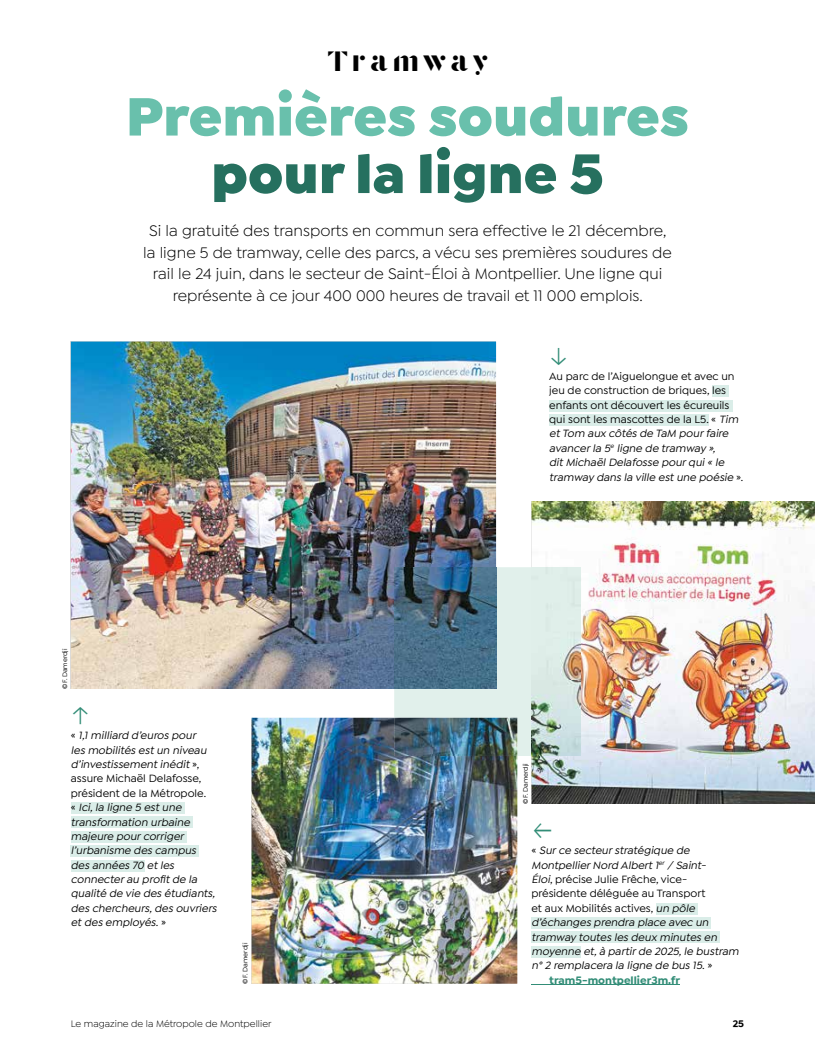
<style>
.page{position:relative;width:815px;height:1063px;background:#fff}
.page>*{position:absolute;margin:0;border:0;box-sizing:border-box;transform-origin:0 0}
.t1{font:900 57.5px "Isidora Sans";color:#69c0ac}
.t2{font:900 57.5px "Isidora Sans";color:#26705f}
.t3{font:32.5px "Stanley";letter-spacing:.15em;color:#000}
.t4{font:16.25px/21.6px "Isidora Sans";color:#000;text-align:center}
.t5{font:italic 500 11.25px/14.4px "Isidora Sans";color:#000}
.t6{font:500 11.25px/14.4px "Isidora Sans";color:#000}
.t7{font:700 11.25px "Isidora Sans";color:#328d77}
.t8{font:10px "Isidora Sans";color:#000}
.t9{font:700 10px "Isidora Sans";color:#000}
.t10{font:500 6.88px "Isidora Sans";color:#000}
.s1{font-style:normal}
.s2{font-style:italic}
</style>
<div class="page">
<img style="left:71px;top:342px;width:425px;height:347px">
<img style="left:531px;top:501px;width:284px;height:303px">
<img style="left:252px;top:718px;width:265px;height:266px">
<div style="left:712px;top:386px;width:17px;height:11px;background:#daede8"></div>
<div style="left:549px;top:400px;width:183px;height:11px;background:#daede8"></div>
<div style="left:549px;top:414px;width:159px;height:12px;background:#daede8"></div>
<div style="left:656px;top:903px;width:42px;height:11px;background:#daede8"></div>
<div style="left:531px;top:917px;width:180px;height:12px;background:#daede8"></div>
<div style="left:531px;top:932px;width:189px;height:11px;background:#daede8"></div>
<div style="left:531px;top:946px;width:50px;height:11px;background:#daede8"></div>
<hr style="left:531px;top:985px;width:149px;height:1px;background:#328d77">
<div style="left:71px;top:802px;width:113px;height:12px;background:#daede8"></div>
<div style="left:71px;top:817px;width:122px;height:11px;background:#daede8"></div>
<div style="left:71px;top:831px;width:115px;height:11px;background:#daede8"></div>
<div style="left:71px;top:846px;width:128px;height:11px;background:#daede8"></div>
<div style="left:71px;top:860px;width:73px;height:11px;background:#daede8"></div>
<div style="left:394px;top:567px;width:137px;height:189px;background:#e1f0eb"></div>
<img style="left:394px;top:567px;width:102px;height:122px">
<img style="left:531px;top:567px;width:49px;height:189px">
<img style="left:394px;top:718px;width:123px;height:38px">
<h2 class="t3" style="left:328px;top:45px;width:161px">Tramway</h2>
<h1 class="t1" style="left:126px;top:80px;width:565px">Premières soudures</h1>
<h1 class="t2" style="left:211px;top:137px;width:394px">pour la ligne 5</h1>
<p class="t4" style="left:143px;top:220px;width:530px">Si la gratuité des transports en commun sera effective le 21 décembre, la ligne 5 de tramway, celle des parcs, a vécu ses premières soudures de rail le 24 juin, dans le secteur de Saint-Éloi à Montpellier. Une ligne qui représente à ce jour 400 000 heures de travail et 11 000 emplois.</p>
<p class="t10" style="left:61px;top:689px;width:42px;rotate:-90deg">©F. Damerdji</p>
<p class="t5" style="left:71px;top:728px;width:150px"><span class="s1">«</span> 1,1milliard d’euros pour<br>les mobilités estun niveau d’investissementinédit<span class="s1">», assure Michaël Delafosse, président de la Métropole.<br>«</span> Ici,la ligne 5 estune transformation urbaine majeure pourcorriger l’urbanisme des campus des années 70 etles connecterau profitde la qualité de vie des étudiants, des chercheurs,des ouvriers etdes employés.<span class="s1">»</span></p>
<p class="t10" style="left:241px;top:984px;width:42px;rotate:-90deg">©F. Damerdji</p>
<p class="t6" style="left:549px;top:369px;width:195px">Au parc de l’Aiguelongue et avec un jeu de construction de briques, les enfants ont découvert les écureuils qui sont les mascottes de la L5. « <span class="s2">Tim etTom aux côtés de TaM pourfaire avancerla 5</span><sup>e</sup> <span class="s2">ligne de tramway », ditMichaëlDelafosse pourqui« le tramway dans la ville estune poésie</span> ».</p>
<p class="t10" style="left:522px;top:804px;width:42px;rotate:-90deg">©F. Damerdji</p>
<p class="t5" style="left:531px;top:843px;width:162px"><span class="s1">«</span> Surce secteurstratégique de</p>
<p class="t5" style="left:531px;top:858px;width:178px">MontpellierNord Albert1<sup>er</sup> / Saint-</p>
<p class="t6" style="left:531px;top:872px;width:157px"><span class="s2">Éloi</span>, précise Julie Frêche, vice-</p>
<p class="t6" style="left:531px;top:887px;width:175px">présidente déléguée au Transport</p>
<p class="t6" style="left:531px;top:901px;width:167px">et aux Mobilités actives, <span class="s2">un pôle</span></p>
<p class="t5" style="left:531px;top:915px;width:181px">d’échanges prendra place avec un</p>
<p class="t5" style="left:531px;top:930px;width:189px">tramway toutes les deux minutes en</p>
<p class="t5" style="left:531px;top:944px;width:211px">moyenne et,à partirde 2025,le bustram</p>
<p class="t5" style="left:531px;top:958px;width:182px">n°2 remplacera la ligne de bus 15.<span class="s1">»</span></p>
<p class="t7" style="left:549px;top:973px;width:133px">tram5-montpellier3m.fr</p>
<p class="t8" style="left:71px;top:1018px;width:202px">Le magazine de la Métropole de Montpellier</p>
<p class="t9" style="left:733px;top:1017px;width:13px">25</p>
</div>
